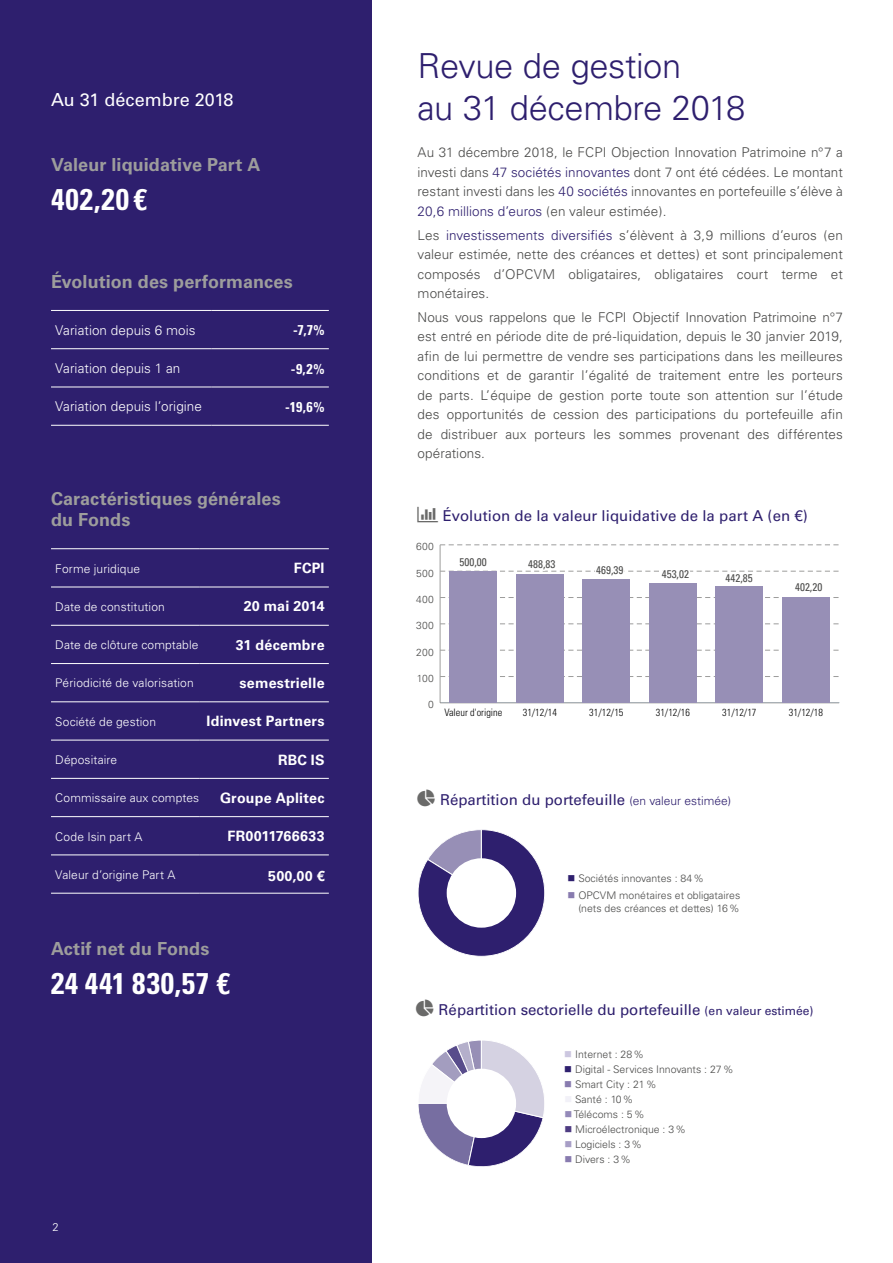
<style>
.page{position:relative;width:893px;height:1263px;background:#fff}
.page>*{position:absolute;margin:0;border:0;box-sizing:border-box;transform-origin:0 0}
.t1{font:300 34.5px/41.4px "Univers";letter-spacing:-.015em;color:#2e1f6e}
.t2{font:700 condensed 30px "Univers";letter-spacing:.03em;color:#fff}
.t3{font:700 18px/21.6px "Univers";letter-spacing:.005em;color:#9d9d9c}
.t4{font:18px "Univers";color:#fff}
.t5{font:15px "Univers";color:#2e1f6e}
.t6{font:700 14.25px "Univers";letter-spacing:.015em;color:#fff}
.t7{font:700 condensed 14.25px "Univers";color:#fff}
.t8{font:300 13.5px/19.5px "Univers";letter-spacing:.005em;color:#4a4a49;text-align:justify}
.t9{font:300 13.5px "Univers";letter-spacing:.005em;color:#fff}
.t10{font:300 12px "Univers";letter-spacing:.01em;color:#fff}
.t11{font:300 11.25px "Univers";color:#fff}
.t12{font:condensed 11.1px "Univers";color:#4a4a49}
.t13{font:300 10.5px/12.6px "Univers";color:#4a4a49;text-align:right}
.t14{font:300 condensed 10.2px "Univers";color:#000}
.t15{font:300 10.2px "Univers";letter-spacing:.03em;color:#4a4a49}
.s1{font-family:"Helvetica Neue"}
.s2{color:#2e1f6e}
.s3{font-weight:300;font-size:12px}
.s4{color:#887baf}
.s5{font-size:12px}
.s6{color:#ccc7e0}
.s7{color:#f2f1f8}
.s8{color:#948ab9}
.s9{color:#4e3c82}
.s10{color:#a79ec6}
</style>
<div class="page">
<hr style="left:440px;top:545px;width:1px;height:158px;background:#9d9d9c">
<hr style="left:440px;top:702px;width:399px;height:1px;background:#9d9d9c">
<svg style="left:441px;top:676px;width:398px;height:1px"></svg>
<svg style="left:440px;top:650px;width:399px;height:1px"></svg>
<svg style="left:440px;top:623px;width:399px;height:1px"></svg>
<div style="left:449px;top:571px;width:48px;height:132px;background:#978fb6"></div>
<div style="left:516px;top:574px;width:48px;height:129px;background:#978fb6"></div>
<div style="left:582px;top:579px;width:48px;height:124px;background:#978fb6"></div>
<div style="left:649px;top:583px;width:48px;height:120px;background:#978fb6"></div>
<div style="left:715px;top:586px;width:48px;height:117px;background:#978fb6"></div>
<div style="left:782px;top:597px;width:48px;height:106px;background:#978fb6"></div>
<svg style="left:440px;top:544px;width:399px;height:54px"></svg>
<svg style="left:418px;top:829px;width:127px;height:128px"></svg>
<div style="left:447px;top:858px;width:69px;height:70px;background:#fff;border-radius:50%"></div>
<svg style="left:418px;top:1040px;width:126px;height:127px"></svg>
<div style="left:447px;top:1069px;width:69px;height:69px;background:#fff;border-radius:50%"></div>
<div style="left:0;top:0;width:371px;height:1263px;background:#2e1f6e"></div>
<hr style="left:51px;top:310px;width:160px;height:1px;background:#fff">
<hr style="left:211px;top:310px;width:118px;height:1px;background:#fff">
<hr style="left:51px;top:348px;width:160px;height:1px;background:#fff">
<hr style="left:211px;top:348px;width:118px;height:1px;background:#fff">
<hr style="left:51px;top:387px;width:160px;height:1px;background:#fff">
<hr style="left:211px;top:387px;width:118px;height:1px;background:#fff">
<hr style="left:51px;top:425px;width:160px;height:1px;background:#fff">
<hr style="left:211px;top:425px;width:118px;height:1px;background:#fff">
<hr style="left:51px;top:548px;width:149px;height:1px;background:#fff">
<hr style="left:200px;top:548px;width:129px;height:1px;background:#fff">
<hr style="left:51px;top:587px;width:149px;height:1px;background:#fff">
<hr style="left:200px;top:587px;width:129px;height:1px;background:#fff">
<hr style="left:51px;top:625px;width:149px;height:1px;background:#fff">
<hr style="left:200px;top:625px;width:129px;height:1px;background:#fff">
<hr style="left:51px;top:663px;width:149px;height:1px;background:#fff">
<hr style="left:200px;top:663px;width:129px;height:1px;background:#fff">
<hr style="left:51px;top:701px;width:149px;height:1px;background:#fff">
<hr style="left:200px;top:701px;width:129px;height:1px;background:#fff">
<hr style="left:51px;top:740px;width:149px;height:1px;background:#fff">
<hr style="left:200px;top:740px;width:129px;height:1px;background:#fff">
<hr style="left:51px;top:778px;width:149px;height:1px;background:#fff">
<hr style="left:200px;top:778px;width:129px;height:1px;background:#fff">
<hr style="left:51px;top:816px;width:149px;height:1px;background:#fff">
<hr style="left:200px;top:816px;width:129px;height:1px;background:#fff">
<hr style="left:51px;top:854px;width:149px;height:1px;background:#fff">
<hr style="left:200px;top:854px;width:129px;height:1px;background:#fff">
<hr style="left:51px;top:893px;width:149px;height:1px;background:#fff">
<hr style="left:200px;top:893px;width:129px;height:1px;background:#fff">
<h3 class="t4" style="left:51px;top:89px;width:184px">Au 31 décembre 2018</h3>
<h3 class="t3" style="left:51px;top:154px;width:211px">Valeur liquidative Part A</h3>
<h2 class="t2" style="left:51px;top:181px;width:98px">402,20<span class="s1">€</span></h2>
<h3 class="t3" style="left:51px;top:271px;width:243px">Évolution des performances</h3>
<p class="t9" style="left:55px;top:322px;width:142px">Variation depuis 6 mois</p>
<p class="t7" style="left:293px;top:321px;width:33px">-7,7%</p>
<p class="t9" style="left:55px;top:360px;width:127px">Variation depuis 1 an</p>
<p class="t7" style="left:291px;top:360px;width:35px">-9,2%</p>
<p class="t9" style="left:55px;top:399px;width:148px">Variation depuis l’origine</p>
<p class="t7" style="left:285px;top:398px;width:41px">-19,6%</p>
<h3 class="t3" style="left:51px;top:487px;width:231px">Caractéristiques générales du Fonds</h3>
<p class="t10" style="left:55px;top:561px;width:86px">Forme juridique</p>
<p class="t6" style="left:294px;top:560px;width:32px">FCPI</p>
<p class="t10" style="left:55px;top:599px;width:111px">Date de constitution</p>
<p class="t6" style="left:244px;top:598px;width:82px">20 mai 2014</p>
<p class="t10" style="left:55px;top:638px;width:145px">Date de clôture comptable</p>
<p class="t6" style="left:236px;top:636px;width:90px">31 décembre</p>
<p class="t10" style="left:55px;top:676px;width:140px">Périodicité de valorisation</p>
<p class="t6" style="left:240px;top:675px;width:87px">semestrielle</p>
<p class="t10" style="left:55px;top:714px;width:102px">Société de gestion</p>
<p class="t6" style="left:207px;top:713px;width:120px">Idinvest Partners</p>
<p class="t10" style="left:55px;top:752px;width:63px">Dépositaire</p>
<p class="t6" style="left:278px;top:751px;width:48px">RBC IS</p>
<p class="t10" style="left:55px;top:791px;width:145px">Commissaire aux comptes</p>
<p class="t6" style="left:220px;top:789px;width:106px">Groupe Aplitec</p>
<p class="t10" style="left:55px;top:829px;width:89px">Code Isin part A</p>
<p class="t6" style="left:228px;top:828px;width:98px">FR0011766633</p>
<p class="t10" style="left:55px;top:867px;width:122px">Valeur d’origine Part A</p>
<p class="t6" style="left:268px;top:868px;width:58px">500,00 <span class="s1">€</span></p>
<h3 class="t3" style="left:51px;top:938px;width:160px">Actif net du Fonds</h3>
<h2 class="t2" style="left:51px;top:965px;width:181px">24 441 830,57 <span class="s1">€</span></h2>
<p class="t11" style="left:53px;top:1220px;width:8px">2</p>
<h1 class="t1" style="left:418px;top:45px;width:329px">Revue de gestion<br>au 31 décembre 2018</h1>
<p class="t8" style="left:418px;top:143px;width:427px">Au 31 décembre 2018, le FCPI Objection Innovation Patrimoine n°7 a investi dans <span class="s2">47 sociétés innovantes</span> dont 7 ont été cédées. Le montant restant investi dans les <span class="s2">40 sociétés</span> innovantes en portefeuille s’élève à <span class="s2">20,6 millions d’euros</span> (en valeur estimée).</p>
<p class="t8" style="left:418px;top:225px;width:427px">Les <span class="s2">investissements diversifiés</span> s’élèvent à 3,9 millions d’euros (en valeur estimée, nette des créances et dettes) et sont principalement composés d’OPCVM obligataires, obligataires court terme et monétaires.</p>
<p class="t8" style="left:418px;top:307px;width:427px">Nous vous rappelons que le FCPI Objectif Innovation Patrimoine n°7 est entré en période dite de pré-liquidation, depuis le 30 janvier 2019, afin de lui permettre de vendre ses participations dans les meilleures conditions et de garantir l’égalité de traitement entre les porteurs de parts. L’équipe de gestion porte toute son attention sur l’étude des opportunités de cession des participations du portefeuille afin de distribuer aux porteurs les sommes provenant des différentes opérations.</p>
<p class="t15" style="left:416px;top:541px;width:19px">600</p>
<p class="t15" style="left:416px;top:567px;width:19px">500</p>
<p class="t15" style="left:416px;top:593px;width:19px">400</p>
<p class="t15" style="left:416px;top:620px;width:19px">300</p>
<p class="t15" style="left:416px;top:646px;width:19px">200</p>
<p class="t15" style="left:417px;top:672px;width:18px">100</p>
<p class="t15" style="left:428px;top:699px;width:7px">0</p>
<p class="t5" style="left:443px;top:506px;width:367px">Évolution de la valeur liquidative de la part A (en <span class="s1">€</span>)</p>
<p class="t12" style="left:460px;top:555px;width:29px">500,00</p>
<p class="t12" style="left:528px;top:557px;width:29px">488,83</p>
<p class="t12" style="left:596px;top:563px;width:29px">469,39</p>
<p class="t12" style="left:662px;top:567px;width:29px">453,02</p>
<p class="t12" style="left:726px;top:571px;width:29px">442,85</p>
<p class="t12" style="left:795px;top:580px;width:29px">402,20</p>
<p class="t14" style="left:444px;top:707px;width:60px">Valeur d'origine</p>
<p class="t14" style="left:523px;top:707px;width:36px">31/12/14</p>
<p class="t14" style="left:589px;top:707px;width:36px">31/12/15</p>
<p class="t14" style="left:656px;top:707px;width:36px">31/12/16</p>
<p class="t14" style="left:722px;top:707px;width:36px">31/12/17</p>
<p class="t14" style="left:789px;top:707px;width:36px">31/12/18</p>
<p class="t5" style="left:440px;top:791px;width:293px">Répartition du portefeuille <span class="s3">(en valeur estimée)</span></p>
<p class="t13" style="left:568px;top:872px;width:138px"><span class="s2">■</span> Sociétés innovantes : 84%</p>
<p class="t13" style="left:568px;top:889px;width:174px"><span class="s4">■</span> OPCVM monétaires et obligataires (nets des créances et dettes) 16%</p>
<p class="t5" style="left:439px;top:1001px;width:376px">Répartition sectorielle du portefeuille <span class="s5">(en valeur estimée)</span></p>
<p class="t13" style="left:564px;top:1048px;width:81px"><span class="s6">■</span> Internet : 28%</p>
<p class="t13" style="left:564px;top:1063px;width:171px"><span class="s2">■</span> Digital - Services Innovants : 27%</p>
<p class="t13" style="left:564px;top:1078px;width:94px"><span class="s4">■</span> Smart City : 21%</p>
<p class="t13" style="left:564px;top:1093px;width:71px"><span class="s7">■</span> Santé : 10%</p>
<p class="t13" style="left:564px;top:1108px;width:82px"><span class="s8">■</span> Télécoms : 5%</p>
<p class="t13" style="left:564px;top:1123px;width:123px"><span class="s9">■</span> Microélectronique : 3%</p>
<p class="t13" style="left:564px;top:1138px;width:79px"><span class="s10">■</span> Logiciels : 3%</p>
<p class="t13" style="left:564px;top:1153px;width:68px"><span class="s4">■</span> Divers : 3%</p>
</div>
